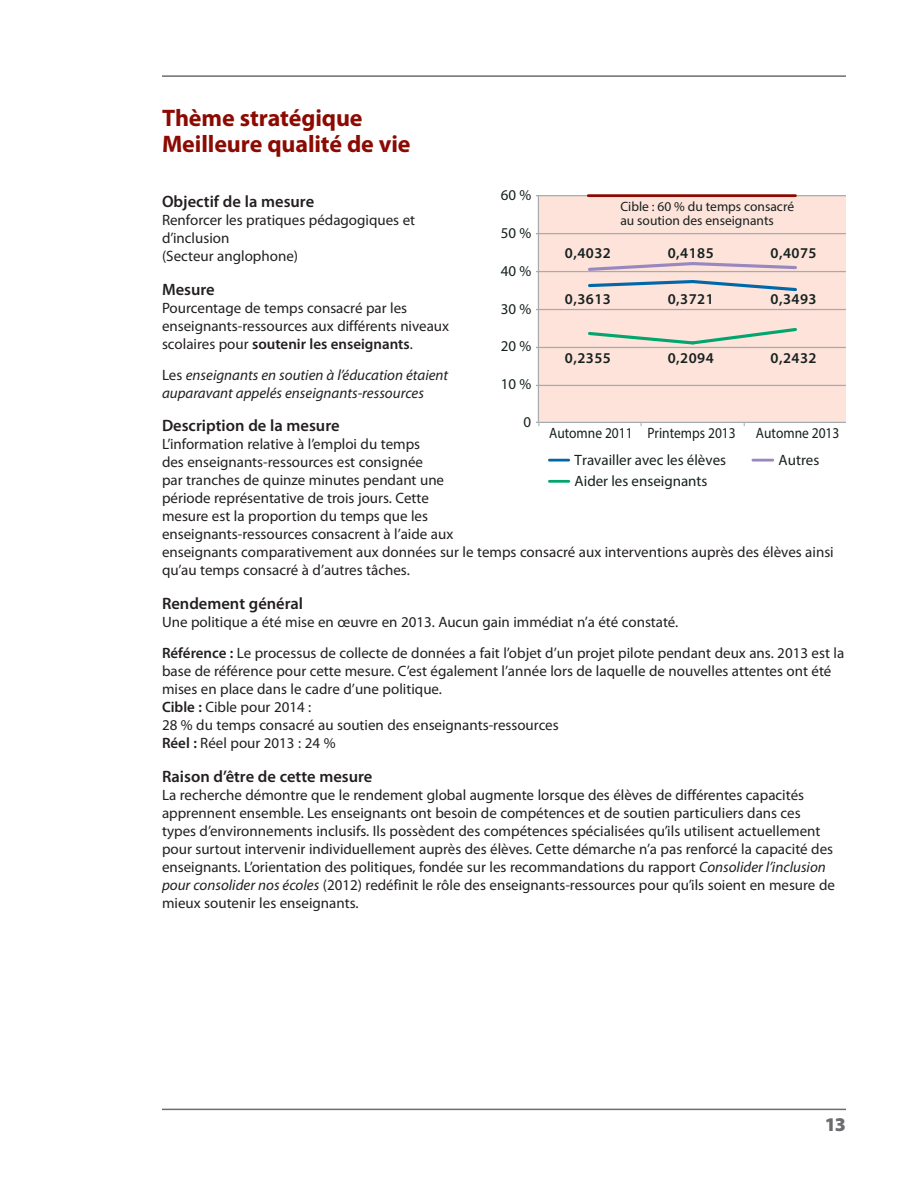
<style>
.page{position:relative;width:918px;height:1188px;background:#fff}
.page>*{position:absolute;margin:0;border:0;box-sizing:border-box;transform-origin:0 0}
.Performance_Measures{font:700 24px/25.5px "Myriad Pro";letter-spacing:-.005em;color:#8b0a02}
.t1{font:900 19.5px "Myriad Pro";color:#6c6d70}
.chart_question{font:600 16.5px "Myriad Pro";color:#231f20}
.text{font:15px/18px "Myriad Pro";color:#231f20}
.Baseline_Target_Actu{font:15px/18px "Myriad Pro";color:#231f20}
.text-2{font:italic 15px/18px "Myriad Pro";color:#231f20}
.t2{font:15px/21.3px "Myriad Pro";color:#16211f}
.t3{font:600 15px "Myriad Pro";letter-spacing:.03em;color:#16211f}
.t4{font:15px "Myriad Pro";color:#16211f;scale:.9 1}
.t5{font:13.5px/13.5px "Myriad Pro";color:#16211f}
.s1{font-weight:600}
.s2{font-style:normal}
.s3{font-style:italic}
</style>
<div class="page">
<hr style="left:162px;top:1109px;width:684px;height:1px;background:#6c6d70">
<hr style="left:162px;top:75px;width:684px;height:2px;background:#6c6d70">
<div style="left:539px;top:196px;width:307px;height:227px;background:#fde3da"></div>
<hr style="left:539px;top:195px;width:307px;height:1px;background:#a6abae">
<hr style="left:539px;top:233px;width:307px;height:1px;background:#a6abae">
<hr style="left:539px;top:271px;width:307px;height:1px;background:#a6abae">
<hr style="left:539px;top:309px;width:307px;height:1px;background:#a6abae">
<hr style="left:539px;top:347px;width:307px;height:1px;background:#a6abae">
<hr style="left:539px;top:385px;width:307px;height:1px;background:#a6abae">
<hr style="left:538px;top:195px;width:1px;height:227px;background:#a6abae">
<hr style="left:538px;top:422px;width:308px;height:1px;background:#a6abae">
<svg style="left:588px;top:328px;width:209px;height:17px"></svg>
<svg style="left:586px;top:262px;width:213px;height:30px"></svg>
<hr style="left:549px;top:459px;width:20px;height:3px;background:#0068a9">
<hr style="left:549px;top:480px;width:20px;height:3px;background:#00a66e">
<hr style="left:753px;top:459px;width:20px;height:3px;background:#9888c0">
<hr style="left:588px;top:194px;width:207px;height:3px;background:#8b0a02">
<h2 class="Performance_Measures" style="left:162px;top:104px;width:250px">Thème stratégique<br>Meilleure qualité de vie</h2>
<h3 class="chart_question" style="left:162px;top:191px;width:154px">Objectif de la mesure</h3>
<p class="text" style="left:162px;top:211px;width:255px">Renforcer les pratiques pédagogiques et d’inclusion<br>(Secteur anglophone)</p>
<h3 class="chart_question" style="left:162px;top:279px;width:54px">Mesure</h3>
<p class="text" style="left:162px;top:298px;width:289px">Pourcentage de temps consacré par les enseignants‑ressources aux différents niveaux scolaires pour <span class="s1">soutenir les enseignants</span>.</p>
<p class="text-2" style="left:162px;top:366px;width:288px"><span class="s2">Les</span> enseignants en soutien à l’éducation étaient auparavant appelés enseignants-ressources</p>
<h3 class="chart_question" style="left:162px;top:415px;width:179px">Description de la mesure</h3>
<p class="text" style="left:162px;top:435px;width:673px">L’information relative à l’emploi du temps<br>des enseignants‑ressources est consignée<br>par tranches de quinze minutes pendant une<br>période représentative de trois jours. Cette<br>mesure est la proportion du temps que les<br>enseignants‑ressources consacrent à l’aide aux<br>enseignants comparativement aux données sur le temps consacré aux interventions auprès des élèves ainsi qu’au temps consacré à d’autres tâches.</p>
<h3 class="chart_question" style="left:162px;top:593px;width:143px">Rendement général</h3>
<p class="Baseline_Target_Actu" style="left:162px;top:612px;width:518px">Une politique a été mise en œuvre en 2013. Aucun gain immédiat n’a été constaté.</p>
<p class="Baseline_Target_Actu" style="left:162px;top:644px;width:684px"><span class="s1">Référence :</span> Le processus de collecte de données a fait l’objet d’un projet pilote pendant deux ans. 2013 est la base de référence pour cette mesure. C’est également l’année lors de laquelle de nouvelles attentes ont été mises en place dans le cadre d’une politique.<br><span class="s1">Cible :</span> Cible pour 2014 :<br>28 % du temps consacré au soutien des enseignants‑ressources<br><span class="s1">Réel :</span> Réel pour 2013 : 24 %</p>
<h3 class="chart_question" style="left:162px;top:765px;width:212px">Raison d’être de cette mesure</h3>
<p class="text" style="left:162px;top:785px;width:674px">La recherche démontre que le rendement global augmente lorsque des élèves de différentes capacités apprennent ensemble. Les enseignants ont besoin de compétences et de soutien particuliers dans ces types d’environnements inclusifs. Ils possèdent des compétences spécialisées qu’ils utilisent actuellement pour surtout intervenir individuellement auprès des élèves. Cette démarche n’a pas renforcé la capacité des enseignants. L’orientation des politiques, fondée sur les recommandations du rapport <span class="s3">Consolider l’inclusion pour consolider nos écoles</span> (2012) redéfinit le rôle des enseignants‑ressources pour qu’ils soient en mesure de mieux soutenir les enseignants.</p>
<p class="t2" style="left:501px;top:184px;width:32px">60 %</p>
<p class="t5" style="left:620px;top:200px;width:175px">Cible : 60 % du temps consacré au soution des enseignants</p>
<p class="t2" style="left:501px;top:222px;width:32px">50 %</p>
<p class="t3" style="left:565px;top:243px;width:47px">0,4032</p>
<p class="t3" style="left:668px;top:243px;width:47px">0,4185</p>
<p class="t3" style="left:771px;top:243px;width:47px">0,4075</p>
<p class="t2" style="left:501px;top:260px;width:32px">40 %</p>
<p class="t3" style="left:565px;top:290px;width:47px">0,3613</p>
<p class="t3" style="left:668px;top:290px;width:47px">0,3721</p>
<p class="t3" style="left:771px;top:290px;width:47px">0,3493</p>
<p class="t2" style="left:501px;top:298px;width:32px">30 %</p>
<p class="t2" style="left:501px;top:336px;width:32px">20 %</p>
<p class="t3" style="left:565px;top:349px;width:47px">0,2355</p>
<p class="t3" style="left:668px;top:349px;width:47px">0,2094</p>
<p class="t3" style="left:771px;top:349px;width:47px">0,2432</p>
<p class="t2" style="left:501px;top:374px;width:32px">10 %</p>
<p class="t2" style="left:524px;top:411px;width:9px">0</p>
<p class="t4" style="left:549px;top:424px;width:209px">Automne 2011 Printemps 2013</p>
<p class="t4" style="left:756px;top:424px;width:94px">Automne 2013</p>
<p class="t2" style="left:575px;top:449px;width:153px">Travailler avec les élèves<br>Aider les enseignants</p>
<p class="t2" style="left:779px;top:449px;width:42px">Autres</p>
<h2 class="t1" style="left:825px;top:1112px;width:23px">13</h2>
</div>
